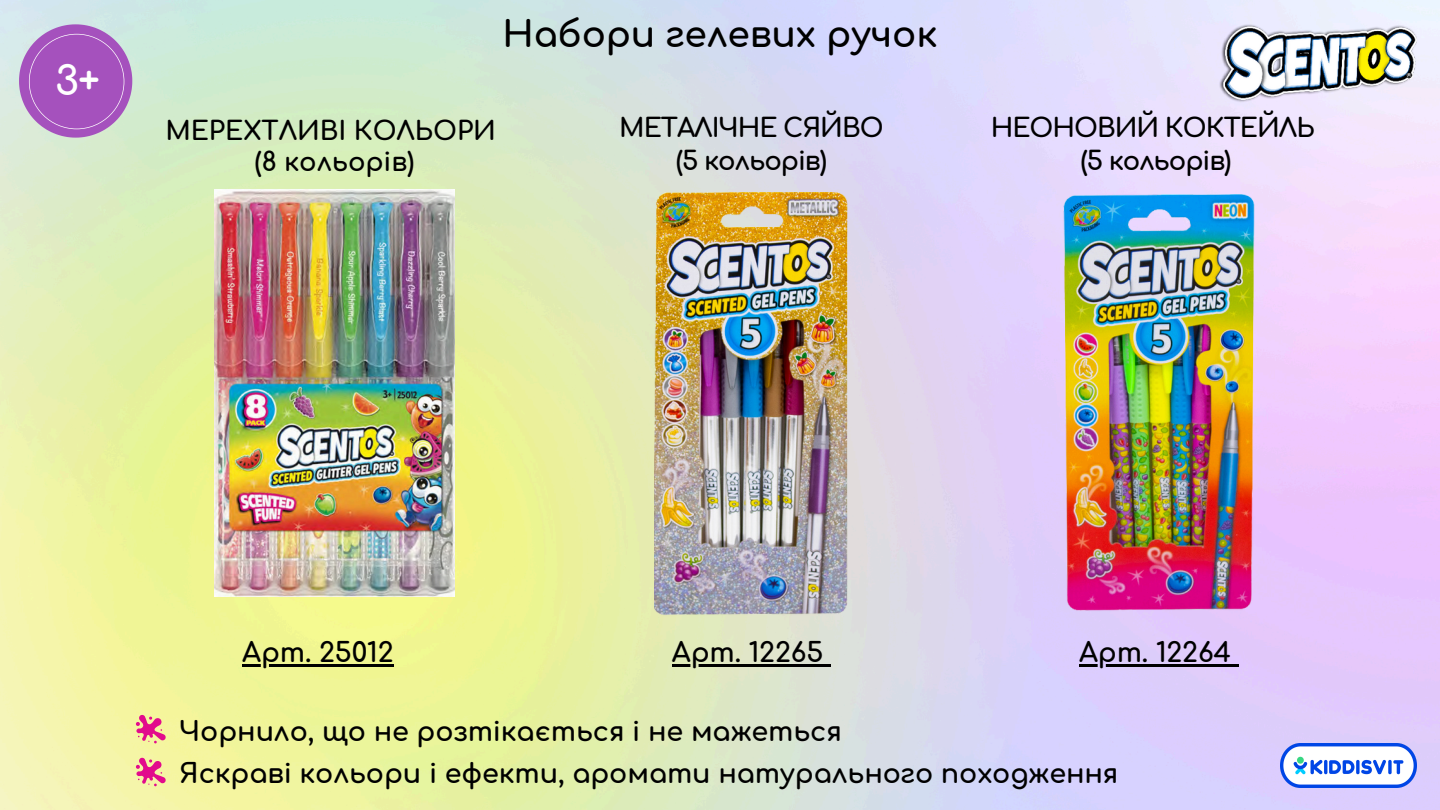
<style>
.page{position:relative;width:1440px;height:810px;background:#fff}
.page>*{position:absolute;margin:0;border:0;box-sizing:border-box;transform-origin:0 0}
.t1{font:700 39.9px "Comfortaa";color:#fff}
.t2{font:700 36px "Comfortaa";letter-spacing:-.005em;color:#000}
.t3{font:700 27px "Comfortaa";letter-spacing:-.005em;color:#000}
.t4{font:700 26px "Comfortaa";letter-spacing:-.04em;color:#000}
.t5{font:700 26px "Comfortaa";letter-spacing:-.005em;color:#000}
</style>
<div class="page">
<img style="left:0;top:0;width:1440px;height:810px">
<hr style="left:242px;top:664px;width:152px;height:2px;background:#000">
<img style="left:214px;top:189px;width:241px;height:408px">
<svg style="left:136px;top:714px;width:30px;height:29px"></svg>
<svg style="left:136px;top:757px;width:30px;height:29px"></svg>
<svg style="left:19px;top:24px;width:113px;height:114px;background:#b075c4"></svg>
<img style="left:1190px;top:7px;width:250px;height:108px">
<img style="left:654px;top:193px;width:194px;height:425px">
<img style="left:1048px;top:190px;width:216px;height:428px">
<hr style="left:672px;top:664px;width:151px;height:2px;background:#000">
<svg style="left:823px;top:664px;width:8px;height:2px"></svg>
<hr style="left:1079px;top:664px;width:152px;height:2px;background:#000">
<svg style="left:1231px;top:664px;width:8px;height:2px"></svg>
<img style="left:1280px;top:744px;width:136px;height:44px">
<p class="t1" style="left:55px;top:59px;width:46px">3+</p>
<p class="t2" style="left:503px;top:16px;width:436px">Набори гелевих ручок</p>
<p class="t5" style="left:165px;top:117px;width:332px">МЕРЕХТЛИВІ КОЛЬОРИ</p>
<p class="t5" style="left:255px;top:148px;width:161px">(8 кольорів)</p>
<p class="t4" style="left:619px;top:114px;width:266px">МЕТАЛIЧНЕ СЯЙВО</p>
<p class="t4" style="left:676px;top:147px;width:152px">(5 кольорів)</p>
<p class="t4" style="left:991px;top:114px;width:326px">НЕОНОВИЙ КОКТЕЙЛЬ</p>
<p class="t4" style="left:1081px;top:147px;width:152px">(5 кольорів)</p>
<p class="t3" style="left:242px;top:639px;width:153px">Арт. 25012</p>
<p class="t3" style="left:672px;top:639px;width:153px">Арт. 12265</p>
<p class="t3" style="left:1079px;top:639px;width:154px">Арт. 12264</p>
<h1 class="t3" style="left:179px;top:717px;width:664px">Чорнило, що не розтікається і не мажеться</h1>
<h1 class="t3" style="left:179px;top:759px;width:941px">Яскраві кольори і ефекти, аромати натурального походження</h1>
</div>
